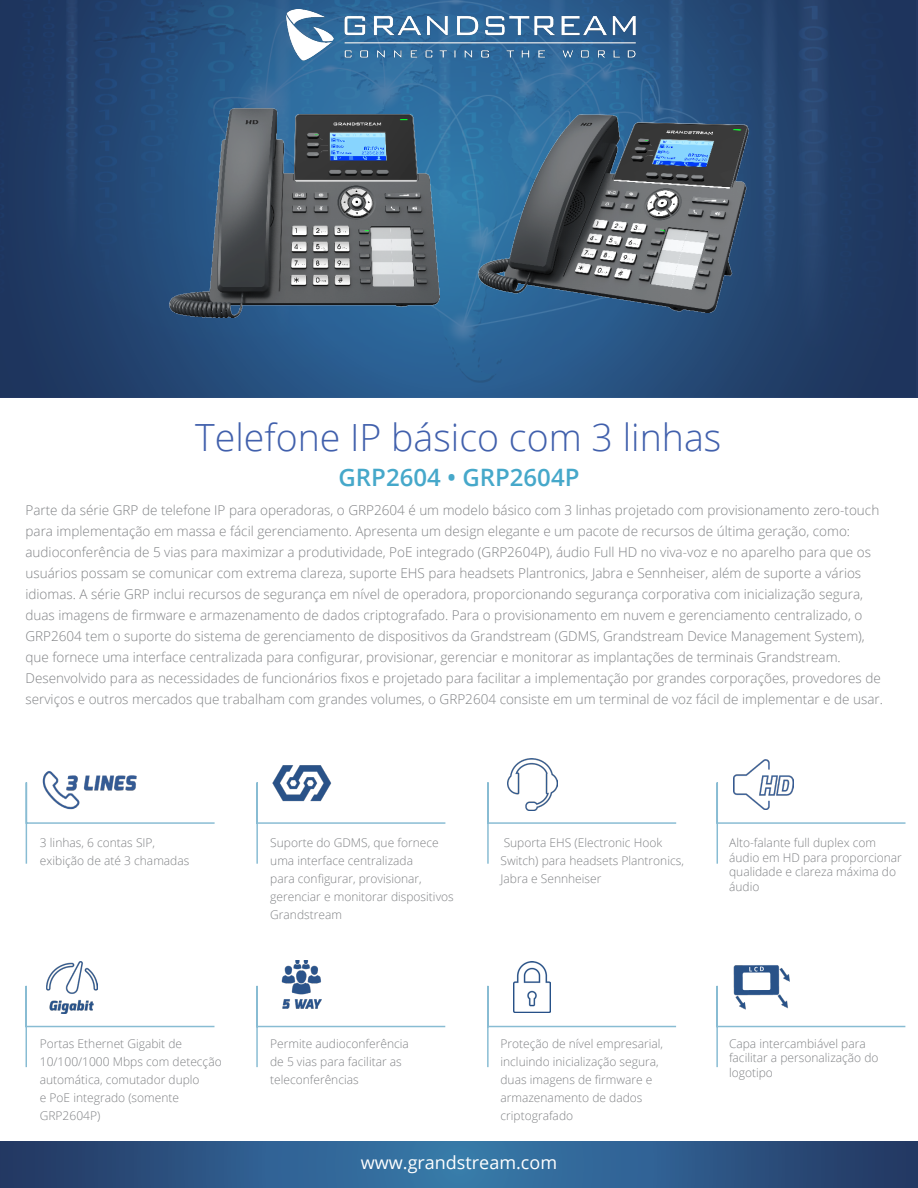
<style>
.page{position:relative;width:918px;height:1188px;background:#fff}
.page>*{position:absolute;margin:0;border:0;box-sizing:border-box;transform-origin:0 0}
.t1{font:300 37.5px "Open Sans";color:#4160ac}
.t2{font:600 24px "Open Sans";color:#46a8ca}
.t3{font:18px "Open Sans";color:#fff}
.t4{font:300 13.5px/21px "Open Sans";color:#808285}
.t5{font:300 12px/18px "Open Sans";color:#808285}
</style>
<div class="page">
<img style="left:0;top:0;width:916px;height:396px">
<img style="left:278px;top:10px;width:362px;height:53px">
<svg style="left:0;top:1142px;width:918px;height:46px;background:#2d5988"></svg>
<svg style="left:25px;top:782px;width:190px;height:82px"></svg>
<svg style="left:256px;top:782px;width:190px;height:82px"></svg>
<svg style="left:716px;top:782px;width:190px;height:82px"></svg>
<img style="left:40px;top:771px;width:101px;height:39px">
<img style="left:733px;top:965px;width:57px;height:19px">
<svg style="left:487px;top:782px;width:190px;height:82px"></svg>
<svg style="left:25px;top:985px;width:190px;height:83px"></svg>
<svg style="left:256px;top:985px;width:190px;height:83px"></svg>
<svg style="left:716px;top:984px;width:190px;height:84px"></svg>
<svg style="left:487px;top:984px;width:190px;height:84px"></svg>
<img style="left:513px;top:961px;width:37px;height:52px">
<img style="left:270px;top:960px;width:64px;height:53px">
<img style="left:46px;top:961px;width:52px;height:52px">
<img style="left:270px;top:765px;width:64px;height:45px">
<img style="left:507px;top:758px;width:51px;height:52px">
<img style="left:733px;top:759px;width:61px;height:51px">
<img style="left:170px;top:109px;width:270px;height:208px">
<img style="left:479px;top:115px;width:270px;height:197px">
<h1 class="t1" style="left:195px;top:412px;width:528px">Telefone IP básico com 3 linhas</h1>
<h2 class="t2" style="left:339px;top:461px;width:242px">GRP2604 • GRP2604P</h2>
<p class="t4" style="left:26px;top:500px;width:859px">Parte da série GRP de telefone IP para operadoras, o GRP2604 é um modelo básico com 3 linhas projetado com provisionamento zero-touch para implementação em massa e fácil gerenciamento. Apresenta um design elegante e um pacote de recursos de última geração, como: audioconferência de 5 vias para maximizar a produtividade, PoE integrado (GRP2604P), áudio Full HD no viva-voz e no aparelho para que os usuários possam se comunicar com extrema clareza, suporte EHS para headsets Plantronics, Jabra e Sennheiser, além de suporte a vários idiomas. A série GRP inclui recursos de segurança em nível de operadora, proporcionando segurança corporativa com inicialização segura, duas imagens de firmware e armazenamento de dados criptografado. Para o provisionamento em nuvem e gerenciamento centralizado, o GRP2604 tem o suporte do sistema de gerenciamento de dispositivos da Grandstream (GDMS, Grandstream Device Management System), que fornece uma interface centralizada para configurar, provisionar, gerenciar e monitorar as implantações de terminais Grandstream.<br>Desenvolvido para as necessidades de funcionários fixos e projetado para facilitar a implementação por grandes corporações, provedores de serviços e outros mercados que trabalham com grandes volumes, o GRP2604 consiste em um terminal de voz fácil de implementar e de usar.</p>
<p class="t5" style="left:40px;top:834px;width:151px">3 linhas, 6 contas SIP, exibição de até 3 chamadas</p>
<p class="t5" style="left:729px;top:835px;width:174px;line-height:14.4px">Alto-falante full duplex com áudio em HD para proporcionar qualidade e clareza máxima do áudio</p>
<p class="t5" style="left:270px;top:834px;width:185px">Suporte do GDMS, que fornece uma interface centralizada<br>para configurar, provisionar, gerenciar e monitorar dispositivos<br>Grandstream</p>
<p class="t5" style="left:501px;top:834px;width:185px">Suporta EHS (Electronic Hook<br>Switch) para headsets Plantronics,<br>Jabra e Sennheiser</p>
<p class="t5" style="left:40px;top:1034px;width:183px">Portas Ethernet Gigabit de<br>10/100/1000 Mbps com detecção automática, comutador duplo<br>e PoE integrado (somente<br>GRP2604P)</p>
<p class="t5" style="left:729px;top:1036px;width:151px;line-height:14.4px">Capa intercambiável para facilitar a personalização do logotipo</p>
<p class="t5" style="left:270px;top:1034px;width:140px">Permite audioconferência de 5 vias para facilitar as teleconferências</p>
<p class="t5" style="left:500px;top:1034px;width:164px">Proteção de nível empresarial, incluindo inicialização segura, duas imagens de firmware e armazenamento de dados criptografado</p>
<h3 class="t3" style="left:361px;top:1151px;width:198px">www.grandstream.com</h3>
</div>
